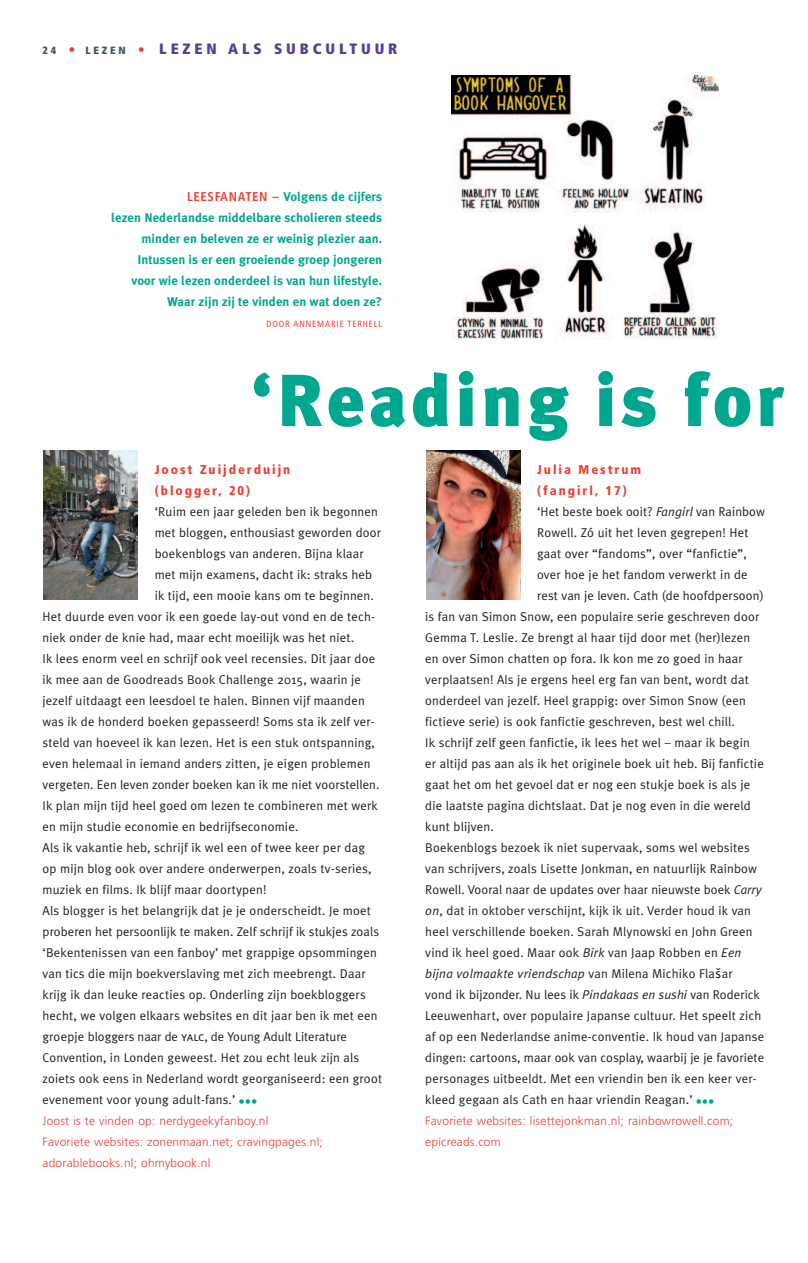
<style>
.page{position:relative;width:808px;height:1263px;background:#fff}
.page>*{position:absolute;margin:0;border:0;box-sizing:border-box;transform-origin:0 0}
.t1{font:900 73.5px "Meta Plus";letter-spacing:.055em;color:#00a78f}
.t2{font:900 condensed 15px "Frutiger";letter-spacing:.26em;color:#593e99}
.t3{font:12.75px "Meta Plus Normal";letter-spacing:.015em;color:#231f20}
.t4{font:700 12.75px/21px "Meta Plus";letter-spacing:.005em;color:#00a78f;text-align:right}
.t5{font:900 condensed 12.75px/21px "Frutiger";letter-spacing:.155em;color:#ee3e34}
.t6{font:italic 12.75px "Meta Plus Normal";letter-spacing:.015em;color:#231f20}
.t7{font:300 12px/21px "Frutiger";letter-spacing:.015em;color:#ee3e34}
.t8{font:condensed 9px "Frutiger";letter-spacing:.095em;color:#ee3e34}
.s1{font-size:10.5px;color:#45555f}
.s2{font-stretch:normal;font-size:12.75px;color:#ee3e34}
.s3{font-family:"Frutiger";font-stretch:condensed;color:#ee3e34}
.s4{font-family:"Meta Plus Normal Caps"}
.s5{color:#00a78f}
.s6{font-style:italic}
.s7{font-style:normal}
.s8{font-family:"Lucida Grande";font-style:normal}
</style>
<div class="page">
<img style="left:452px;top:75px;width:267px;height:265px">
<img style="left:44px;top:451px;width:94px;height:149px">
<img style="left:426px;top:451px;width:94px;height:149px">
<p class="t2" style="left:43px;top:43px;width:356px"><span class="s1">24</span> <span class="s2">•</span> <span class="s1">LEZEN</span> <span class="s2">•</span> LEZEN ALS SUBCULTUUR</p>
<p class="t4" style="left:111px;top:186px;width:272px"><span class="s3">LEESFANATEN –</span> Volgens de cijfers<br>lezen Nederlandse middelbare scholieren steeds minder en beleven ze er weinig plezier aan.<br>Intussen is er een groeiende groep jongeren voor wie lezen onderdeel is van hun lifestyle.<br>Waar zijn zij te vinden en wat doen ze?</p>
<p class="t8" style="left:266px;top:320px;width:117px">DOOR ANNEMARIE TERHELL</p>
<h1 class="t1" style="left:252px;top:358px;width:534px">‘Reading is for</h1>
<p class="t5" style="left:155px;top:460px;width:137px">Joost Zuijderduijn (blogger, 20)</p>
<p class="t3" style="left:155px;top:504px;width:225px">‘Ruim een jaar geleden ben ik begonnen</p>
<p class="t3" style="left:155px;top:525px;width:228px">met bloggen, enthousiast geworden door</p>
<p class="t3" style="left:155px;top:546px;width:211px">boekenblogs van anderen. Bijna klaar</p>
<p class="t3" style="left:155px;top:567px;width:219px">met mijn examens, dacht ik: straks heb</p>
<p class="t3" style="left:155px;top:588px;width:221px">ik tijd, een mooie kans om te beginnen.</p>
<p class="t3" style="left:43px;top:609px;width:334px">Het duurde even voor ik een goede lay-out vond en de tech-</p>
<p class="t3" style="left:43px;top:630px;width:313px">niek onder de knie had, maar echt moeilijk was het niet.</p>
<p class="t3" style="left:43px;top:651px;width:334px">Ik lees enorm veel en schrijf ook veel recensies. Dit jaar doe</p>
<p class="t3" style="left:43px;top:672px;width:320px">ik mee aan de Goodreads Book Challenge 2015, waarin je</p>
<p class="t3" style="left:43px;top:693px;width:324px">jezelf uitdaagt een leesdoel te halen. Binnen vijf maanden</p>
<p class="t3" style="left:43px;top:714px;width:334px">was ik de honderd boeken gepasseerd! Soms sta ik zelf ver-</p>
<p class="t3" style="left:43px;top:735px;width:334px">steld van hoeveel ik kan lezen. Het is een stuk ontspanning,</p>
<p class="t3" style="left:43px;top:756px;width:329px">even helemaal in iemand anders zitten, je eigen problemen</p>
<p class="t3" style="left:43px;top:777px;width:339px">vergeten. Een leven zonder boeken kan ik me niet voorstellen.</p>
<p class="t3" style="left:43px;top:798px;width:337px">Ik plan mijn tijd heel goed om lezen te combineren met werk</p>
<p class="t3" style="left:43px;top:819px;width:257px">en mijn studie economie en bedrijfseconomie.</p>
<p class="t3" style="left:43px;top:840px;width:324px">Als ik vakantie heb, schrijf ik wel een of twee keer per dag</p>
<p class="t3" style="left:43px;top:861px;width:331px">op mijn blog ook over andere onderwerpen, zoals tv-series,</p>
<p class="t3" style="left:43px;top:882px;width:225px">muziek en films. Ik blijf maar doortypen!</p>
<p class="t3" style="left:43px;top:903px;width:330px">Als blogger is het belangrijk dat je je onderscheidt. Je moet</p>
<p class="t3" style="left:43px;top:924px;width:338px">proberen het persoonlijk te maken. Zelf schrijf ik stukjes zoals</p>
<p class="t3" style="left:43px;top:945px;width:336px">‘Bekentenissen van een fanboy’ met grappige opsommingen</p>
<p class="t3" style="left:43px;top:966px;width:325px">van tics die mijn boekverslaving met zich meebrengt. Daar</p>
<p class="t3" style="left:43px;top:987px;width:325px">krijg ik dan leuke reacties op. Onderling zijn boekbloggers</p>
<p class="t3" style="left:43px;top:1008px;width:337px">hecht, we volgen elkaars websites en dit jaar ben ik met een</p>
<p class="t3" style="left:43px;top:1029px;width:306px">groepje bloggers naar de <span class="s4">yalc</span>, de Young Adult Literature</p>
<p class="t3" style="left:42px;top:1050px;width:318px">Convention, in Londen geweest. Het zou echt leuk zijn als</p>
<p class="t3" style="left:42px;top:1071px;width:341px">zoiets ook eens in Nederland wordt georganiseerd: een groot</p>
<p class="t3" style="left:42px;top:1092px;width:216px">evenement voor young adult-fans.’ <span class="s5">•••</span></p>
<p class="t7" style="left:43px;top:1111px;width:282px">Joost is te vinden op: nerdygeekyfanboy.nl<br>Favoriete websites: zonenmaan.net; cravingpages.nl; adorablebooks.nl; ohmybook.nl</p>
<p class="t5" style="left:537px;top:460px;width:106px">Julia Mestrum (fangirl, 17)</p>
<p class="t3" style="left:537px;top:504px;width:229px">‘Het beste boek ooit? <span class="s6">Fangirl</span> van Rainbow</p>
<p class="t3" style="left:537px;top:525px;width:213px">Rowell. Zó uit het leven gegrepen! Het</p>
<p class="t3" style="left:537px;top:546px;width:211px">gaat over “fandoms”, over “fanfictie”,</p>
<p class="t3" style="left:537px;top:567px;width:212px">over hoe je het fandom verwerkt in de</p>
<p class="t3" style="left:537px;top:588px;width:228px">rest van je leven. Cath (de hoofdpersoon)</p>
<p class="t3" style="left:425px;top:609px;width:336px">is fan van Simon Snow, een populaire serie geschreven door</p>
<p class="t3" style="left:425px;top:630px;width:327px">Gemma T. Leslie. Ze brengt al haar tijd door met (her)lezen</p>
<p class="t3" style="left:425px;top:651px;width:319px">en over Simon chatten op fora. Ik kon me zo goed in haar</p>
<p class="t3" style="left:425px;top:672px;width:325px">verplaatsen! Als je ergens heel erg fan van bent, wordt dat</p>
<p class="t3" style="left:425px;top:693px;width:322px">onderdeel van jezelf. Heel grappig: over Simon Snow (een</p>
<p class="t3" style="left:425px;top:714px;width:311px">fictieve serie) is ook fanfictie geschreven, best wel chill.</p>
<p class="t3" style="left:425px;top:735px;width:326px">Ik schrijf zelf geen fanfictie, ik lees het wel – maar ik begin</p>
<p class="t3" style="left:425px;top:756px;width:340px">er altijd pas aan als ik het originele boek uit heb. Bij fanfictie</p>
<p class="t3" style="left:425px;top:777px;width:327px">gaat het om het gevoel dat er nog een stukje boek is als je</p>
<p class="t3" style="left:425px;top:798px;width:327px">die laatste pagina dichtslaat. Dat je nog even in die wereld</p>
<p class="t3" style="left:425px;top:819px;width:70px">kunt blijven.</p>
<p class="t3" style="left:425px;top:840px;width:326px">Boekenblogs bezoek ik niet supervaak, soms wel websites</p>
<p class="t3" style="left:425px;top:861px;width:333px">van schrijvers, zoals Lisette Jonkman, en natuurlijk Rainbow</p>
<p class="t3" style="left:425px;top:882px;width:338px">Rowell. Vooral naar de updates over haar nieuwste boek <span class="s6">Carry</span></p>
<p class="t3" style="left:425px;top:903px;width:327px"><span class="s6">on</span>, dat in oktober verschijnt, kijk ik uit. Verder houd ik van</p>
<p class="t3" style="left:425px;top:924px;width:329px">heel verschillende boeken. Sarah Mlynowski en John Green</p>
<p class="t3" style="left:425px;top:945px;width:318px">vind ik heel goed. Maar ook <span class="s6">Birk</span> van Jaap Robben en <span class="s6">Een</span></p>
<p class="t6" style="left:425px;top:966px;width:309px">bijna volmaakte vriendschap <span class="s7">van Milena Michiko Fla</span><span class="s8">š</span><span class="s7">ar</span></p>
<p class="t3" style="left:425px;top:987px;width:336px">vond ik bijzonder. Nu lees ik <span class="s6">Pindakaas en sushi</span> van Roderick</p>
<p class="t3" style="left:425px;top:1008px;width:338px">Leeuwenhart, over populaire Japanse cultuur. Het speelt zich</p>
<p class="t3" style="left:425px;top:1029px;width:341px">af op een Nederlandse anime-conventie. Ik houd van Japanse</p>
<p class="t3" style="left:425px;top:1050px;width:340px">dingen: cartoons, maar ook van cosplay, waarbij je je favoriete</p>
<p class="t3" style="left:425px;top:1071px;width:333px">personages uitbeeldt. Met een vriendin ben ik een keer ver-</p>
<p class="t3" style="left:425px;top:1092px;width:291px">kleed gegaan als Cath en haar vriendin Reagan.’ <span class="s5">•••</span></p>
<p class="t7" style="left:425px;top:1111px;width:309px">Favoriete websites: lisettejonkman.nl; rainbowrowell.com; epicreads.com</p>
</div>
